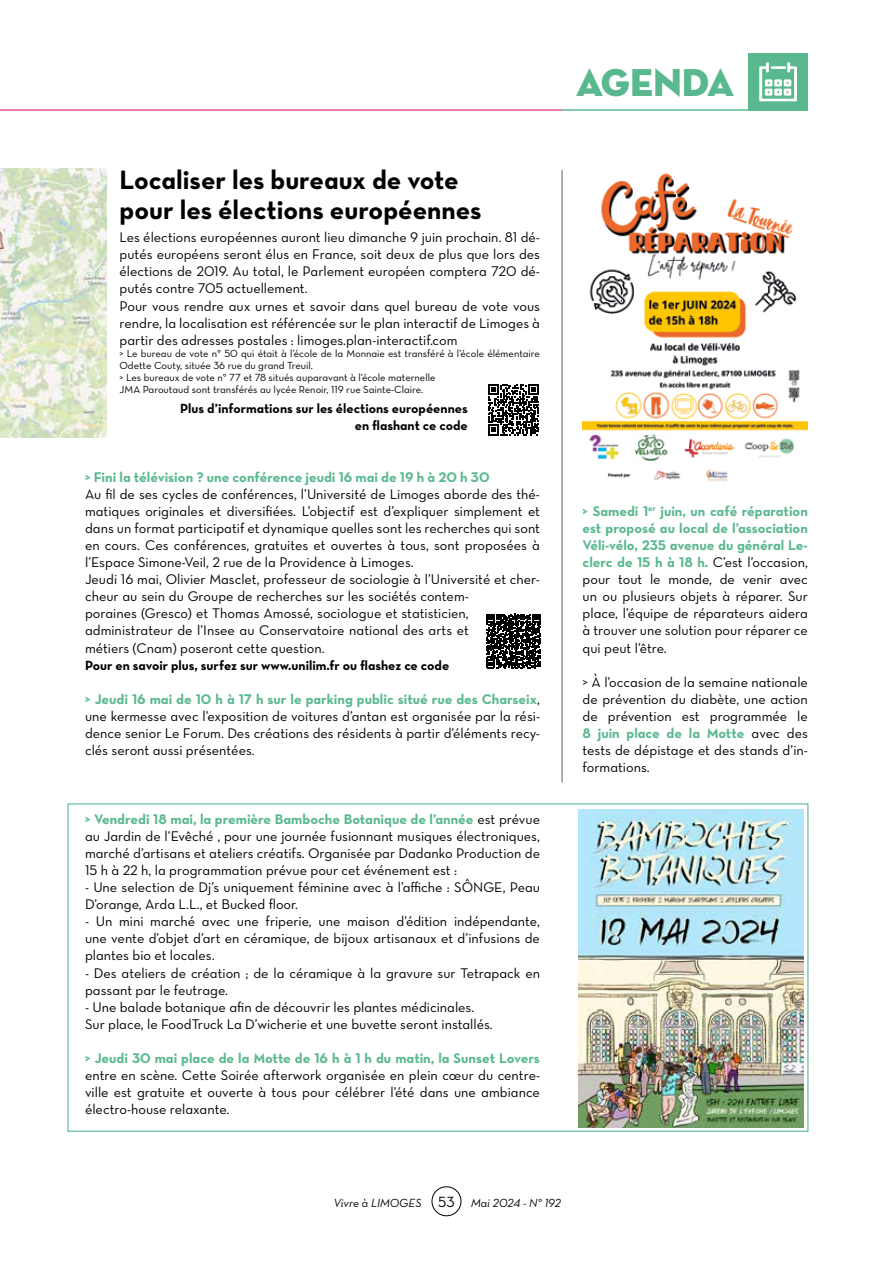
<style>
.page{position:relative;width:893px;height:1263px;background:#fff}
.page>*{position:absolute;margin:0;border:0;box-sizing:border-box;transform-origin:0 0}
.t1{font:39.6px "Neutra Disp Titling";color:#5ab88f}
.t2{font:27px/30px "Neutra Text Bold Alt";color:#000}
.t3{font:14.25px/17.1px "Neutra Text Book Alt";color:#000}
.t4{font:14.25px/17.1px "Neutra Text Bold Alt";color:#5ab88f;text-align:justify}
.t5{font:13.5px/17.1px "Neutra Text Bold Alt";color:#000;text-align:right}
.t6{font:12px "Neutra Text Book Italic Alt";color:#000}
.t7{font:10.5px/12px "Neutra Text Book Alt";color:#000}
.s1{font-family:"Neutra Text Book Alt";color:#000}
.s2{font-family:"Neutra Text Bold Alt";color:#5ab88f}
.s3{font-family:"Neutra Text Book Alt";font-size:15px}
</style>
<div class="page">
<hr style="left:562px;top:109px;width:246px;height:2px;background:#5ab88f">
<div style="left:748px;top:53px;width:60px;height:58px;background:#5ab88f"></div>
<svg style="left:759px;top:62px;width:38px;height:39px"></svg>
<hr style="left:0;top:109px;width:562px;height:2px;background:#ea5297">
<img style="left:583px;top:173px;width:225px;height:309px">
<img style="left:0;top:168px;width:107px;height:269px">
<svg style="left:488px;top:384px;width:51px;height:51px"></svg>
<svg style="left:486px;top:614px;width:55px;height:54px"></svg>
<img style="left:578px;top:809px;width:226px;height:319px">
<hr style="left:561px;top:170px;width:2px;height:612px;background:#706f6f">
<div style="left:432px;top:1186px;width:29px;height:30px;border:1px solid #000;border-radius:50%"></div>
<h2 class="t2" style="left:120px;top:164px;width:364px">Localiser les bureaux de vote pour les élections européennes</h2>
<p class="t3" style="left:120px;top:228px;width:422px">Les élections européennes auront lieu dimanche 9 juin prochain. 81 dé&shy;putés européens seront élus en France, soit deux de plus que lors des élections de 2019. Au total, le Parlement européen comptera 720 dé&shy;putés contre 705 actuellement.<br>Pour vous rendre aux urnes et savoir dans quel bureau de vote vous rendre, la localisation est référencée sur le plan interactif de Limoges à partir des adresses postales : limoges.plan-interactif.com</p>
<p class="t7" style="left:120px;top:347px;width:422px">&gt; Le bureau de vote n° 50 qui était à l’école de la Monnaie est transféré à l’école élémentaire Odette Couty, située 36 rue du grand Treuil.<br>&gt; Les bureaux de vote n° 77 et 78 situés auparavant à l’école maternelle<br>JMA Paroutaud sont transférés au lycée Renoir, 119 rue Sainte-Claire.</p>
<p class="t5" style="left:180px;top:400px;width:289px">Plus d’informations sur les élections européennes en flashant ce code</p>
<p class="t4" style="left:85px;top:468px;width:406px">&gt; Fini la télévision ? une conférence jeudi 16 mai de 19 h à 20 h 30</p>
<p class="t3" style="left:85px;top:485px;width:457px">Au fil de ses cycles de conférences, l’Université de Limoges aborde des thé&shy;matiques originales et diversifiées. L’objectif est d’expliquer simplement et dans un format participatif et dynamique quelles sont les recherches qui sont en cours. Ces conférences, gratuites et ouvertes à tous, sont proposées à l’Espace Simone-Veil, 2 rue de la Providence à Limoges.<br>Jeudi 16 mai, Olivier Masclet, professeur de sociologie à l’Université et cher&shy;cheur au sein du Groupe de recherches sur les sociétés contem-<br>poraines (Gresco) et Thomas Amossé, sociologue et statisticien, administrateur de l’Insee au Conservatoire national des arts et<br>métiers (Cnam) poseront cette question.</p>
<p class="t5" style="left:85px;top:656px;width:366px">Pour en savoir plus, surfez sur www.unilim.fr ou flashez ce code</p>
<p class="t4" style="left:85px;top:690px;width:456px">&gt; Jeudi 16 mai de 10 h à 17 h sur le parking public situé rue des Charseix<span class="s1">,</span></p>
<p class="t3" style="left:85px;top:707px;width:456px;text-align:justify">une kermesse avec l’exposition de voitures d’antan est organisée par la rési&shy;dence senior Le Forum. Des créations des résidents à partir d’éléments recy&shy;clés seront aussi présentées.</p>
<p class="t4" style="left:85px;top:810px;width:457px">&gt; Vendredi 18 mai, la première Bamboche Botanique de l’année <span class="s1">est prévue</span></p>
<p class="t3" style="left:85px;top:827px;width:456px;text-align:justify">au Jardin de l’Evêché , pour une journée fusionnant musiques électroniques, marché d’artisans et ateliers créatifs. Organisée par Dadanko Production de 15 h à 22 h, la programmation prévue pour cet événement est :</p>
<p class="t3" style="left:85px;top:878px;width:457px">- Une selection de Dj’s uniquement féminine avec à l’affiche : SÔNGE, Peau<br>D’orange, Arda L.L., et Bucked floor.</p>
<p class="t3" style="left:85px;top:912px;width:456px;text-align:justify">- Un mini marché avec une friperie, une maison d’édition indépendante, une vente d’objet d’art en céramique, de bijoux artisanaux et d’infusions de plantes bio et locales.</p>
<p class="t3" style="left:85px;top:964px;width:457px">- Des ateliers de création ; de la céramique à la gravure sur Tetrapack en passant par le feutrage.</p>
<p class="t3" style="left:85px;top:998px;width:409px">- Une balade botanique afin de découvrir les plantes médicinales.<br>Sur place, le FoodTruck La D’wicherie et une buvette seront installés.</p>
<p class="t4" style="left:85px;top:1049px;width:456px">&gt; Jeudi 30 mai place de la Motte de 16 h à 1 h du matin, la Sunset Lovers</p>
<p class="t3" style="left:85px;top:1066px;width:457px;text-align:justify">entre en scène. Cette Soirée afterwork organisée en plein cœur du centre&shy;ville est gratuite et ouverte à tous pour célébrer l’été dans une ambiance électro-house relaxante.</p>
<h1 class="t1" style="left:576px;top:58px;width:159px">AGENDA</h1>
<p class="t4" style="left:583px;top:502px;width:227px">&gt; Samedi 1<sup>er</sup> juin, un café réparation est proposé au local de l’association Véli-vélo, 235 avenue du général Le-</p>
<p class="t3" style="left:583px;top:553px;width:227px;text-align:justify"><span class="s2">clerc de 15 h à 18 h.</span> C’est l’occasion, pour tout le monde, de venir avec un ou plusieurs objets à réparer. Sur place, l’équipe de réparateurs aidera à trouver une solution pour réparer ce qui peut l’être.</p>
<p class="t3" style="left:583px;top:673px;width:227px;text-align:justify">&gt; À l’occasion de la semaine nationale de prévention du diabète, une action de prévention est programmée le</p>
<p class="t4" style="left:583px;top:724px;width:227px">8 juin place de la Motte <span class="s1">avec des</span></p>
<p class="t3" style="left:583px;top:741px;width:227px">tests de dépistage et des stands d’in&shy;formations.</p>
<p class="t6" style="left:334px;top:1195px;width:229px">Vivre à LIMOGES <span class="s3">53</span> Mai 2024 - N° 192</p>
</div>
